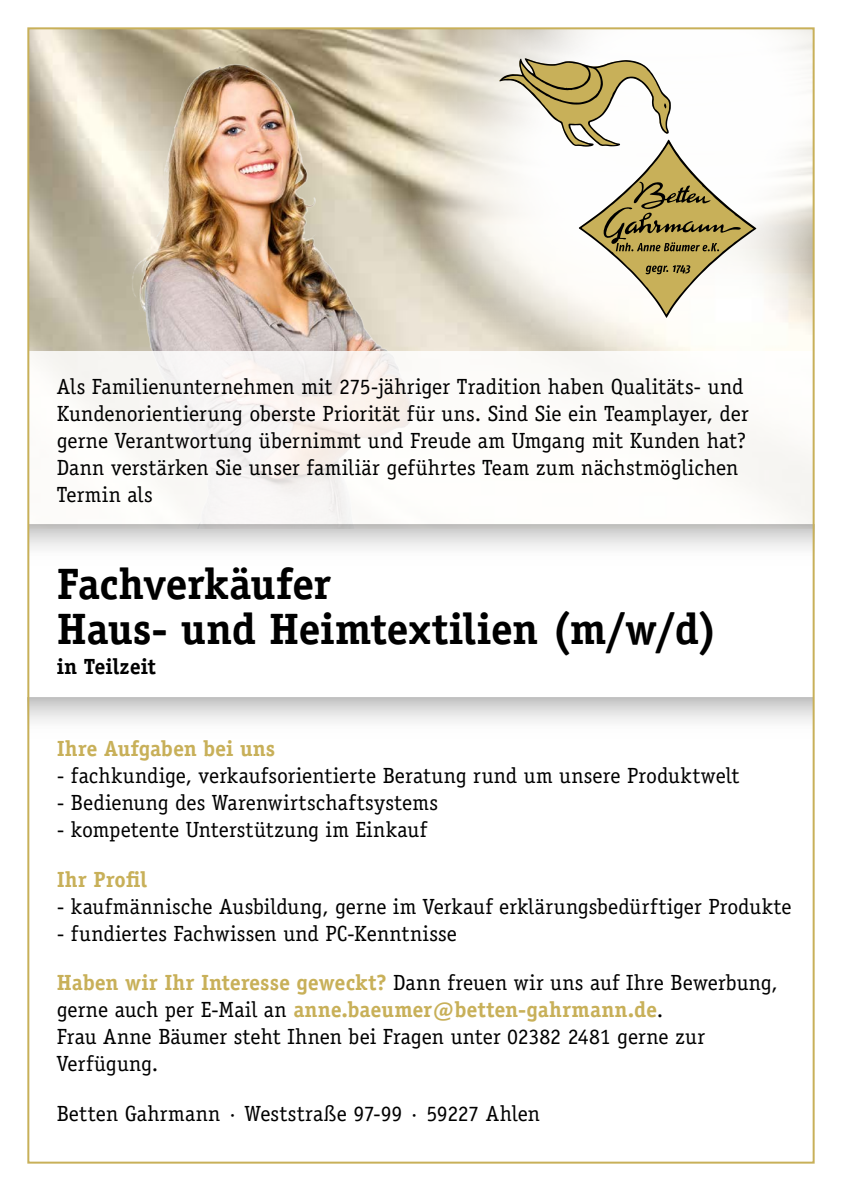
<style>
.page{position:relative;width:842px;height:1191px;background:#fff}
.page>*{position:absolute;margin:0;border:0;box-sizing:border-box;transform-origin:0 0}
.t1{font:700 44px/45px "Officina Serif";letter-spacing:-.01em;color:#000}
.t2{font:22px/27px "Officina Serif";color:#000}
.t3{font:700 22px "Officina Serif";color:#c8b059}
.t4{font:700 22px "Officina Serif";color:#000}
.s1{font-weight:700;color:#c8b059}
</style>
<div class="page">
<img style="left:91px;top:30px;width:282px;height:321px">
<div style="left:27px;top:351px;width:788px;height:178px;background:linear-gradient(to bottom,#f6f3f0,#fdfcfa)"></div>
<svg style="left:373px;top:30px;width:439px;height:368px"></svg>
<div style="left:28px;top:524px;width:787px;height:42px;background:linear-gradient(to bottom,#c9c9c8,#fff)"></div>
<div style="left:27px;top:697px;width:787px;height:41px;background:linear-gradient(to bottom,#c9c9c9,#fff)"></div>
<svg style="left:499px;top:58px;width:257px;height:260px"></svg>
<p class="t2" style="left:57px;top:373px;width:694px">Als Familienunternehmen mit 275-jähriger Tradition haben Qualitäts- und Kundenorientierung oberste Priorität für uns. Sind Sie ein Teamplayer, der gerne Verantwortung übernimmt und Freude am Umgang mit Kunden hat?<br>Dann verstärken Sie unser familiär geführtes Team zum nächstmöglichen Termin als</p>
<p class="t1" style="left:57px;top:561px;width:662px">Fachverkäufer<br>Haus- und Heimtextilien (m/w/d)</p>
<p class="t4" style="left:57px;top:653px;width:101px">in Teilzeit</p>
<p class="t3" style="left:57px;top:735px;width:220px">Ihre Aufgaben bei uns</p>
<p class="t2" style="left:57px;top:762px;width:684px">- fachkundige, verkaufsorientierte Beratung rund um unsere Produktwelt</p>
<p class="t2" style="left:57px;top:789px;width:383px">- Bedienung des Warenwirtschaftsystems</p>
<p class="t2" style="left:57px;top:816px;width:372px">- kompetente Unterstützung im Einkauf</p>
<p class="t3" style="left:57px;top:865px;width:92px">Ihr Profil</p>
<p class="t2" style="left:57px;top:893px;width:737px">- kaufmännische Ausbildung, gerne im Verkauf erklärungsbedürftiger Produkte</p>
<p class="t2" style="left:57px;top:920px;width:402px">- fundiertes Fachwissen und PC-Kenntnisse</p>
<p class="t2" style="left:57px;top:969px;width:723px"><span class="s1">Haben wir Ihr Interesse geweckt?</span> Dann freuen wir uns auf Ihre Bewerbung, gerne auch per E-Mail an <span class="s1">anne.baeumer@betten-gahrmann.de</span>.<br>Frau Anne Bäumer steht Ihnen bei Fragen unter 02382 2481 gerne zur Verfügung.</p>
<p class="t2" style="left:57px;top:1100px;width:485px">Betten Gahrmann · Weststraße 97-99 · 59227 Ahlen</p>
</div>
